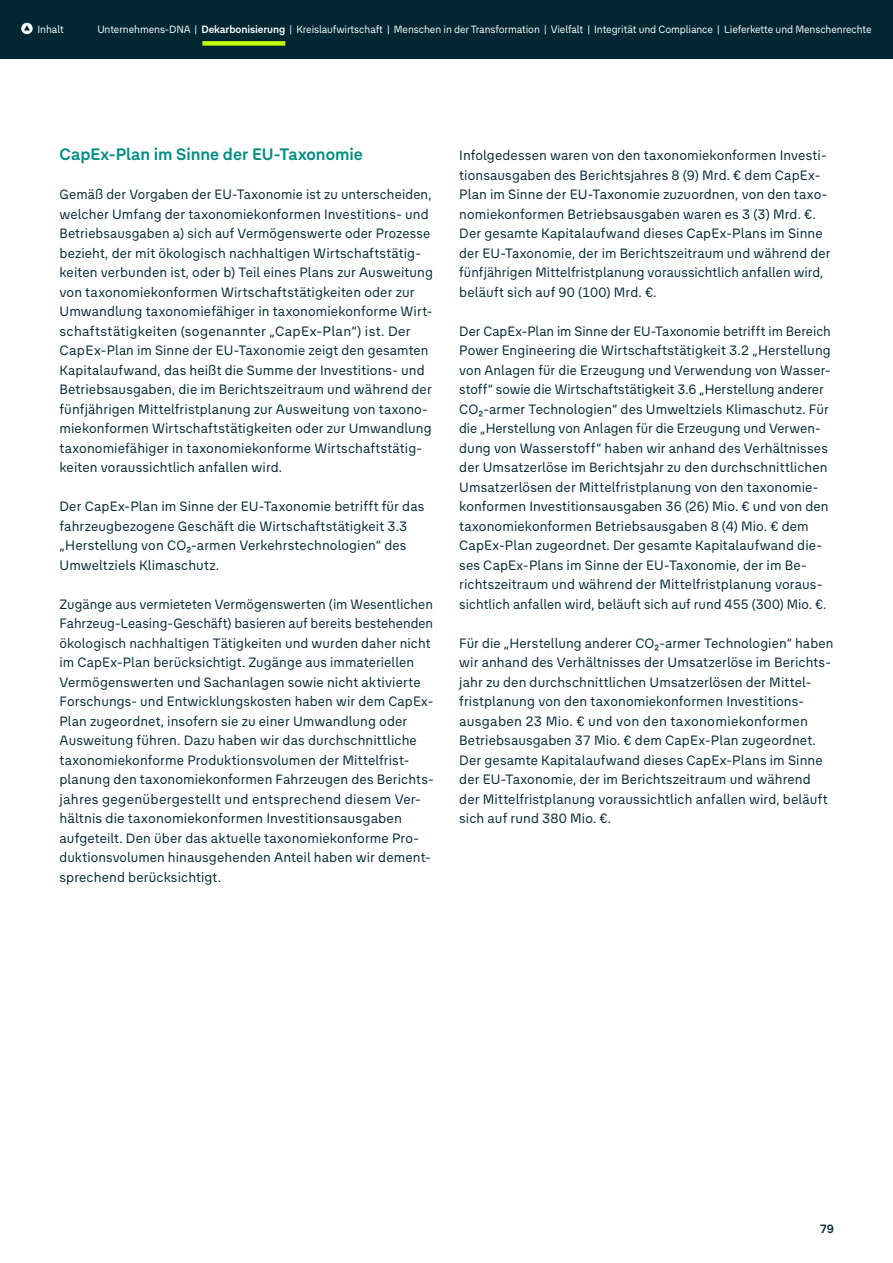
<style>
.page{position:relative;width:893px;height:1263px;background:#fff}
.page>*{position:absolute;margin:0;border:0;box-sizing:border-box;transform-origin:0 0}
.SL_Group_NFB{font:700 16.5px "The Group TEXT Pro";color:#008c82}
.FT_Group_NFB{font:13.5px/19.5px "The Group TEXT Pro";letter-spacing:.01em;color:#002733}
.t1{font:700 12px "The Group TEXT Pro";color:#002733}
.t2{font:10.5px "The Group TEXT Pro";letter-spacing:-.01em;color:#fff}
.s1{font-weight:700}
</style>
<div class="page">
<div style="left:0;top:0;width:893px;height:59px;background:#002733"></div>
<svg style="left:21px;top:23px;width:12px;height:11px"></svg>
<svg style="left:24px;top:25px;width:6px;height:6px"></svg>
<div style="left:202px;top:41px;width:83px;height:5px;background:#c2fe06"></div>
<p class="t2" style="left:38px;top:21px;width:28px">Inhalt</p>
<p class="t2" style="left:97px;top:21px;width:776px">Unternehmens-DNA | <span class="s1">Dekarbonisierung</span> | Kreislaufwirtschaft | Menschen in der Transformation | Vielfalt | Integrität und Compliance | Lieferkette und Menschenrechte</p>
<p class="SL_Group_NFB" style="left:60px;top:142px;width:305px">CapEx-Plan im Sinne der EU-Taxonomie</p>
<p class="FT_Group_NFB" style="left:60px;top:184px;width:375px">Gemäß der Vorgaben der EU-Taxonomie ist zu unterscheiden, welcher Umfang der taxonomiekonformen Investitions- und Betriebsausgaben a) sich auf Vermögenswerte oder Prozesse bezieht, der mit ökologisch nachhaltigen Wirtschaftstätig&shy;keiten verbunden ist, oder b) Teil eines Plans zur Ausweitung von taxonomiekonformen Wirtschaftstätigkeiten oder zur Umwandlung taxonomiefähiger in taxonomiekonforme Wirt&shy;schaftstätigkeiten (sogenannter „CapEx-Plan“) ist. Der CapEx-Plan im Sinne der EU-Taxonomie zeigt den gesamten Kapitalaufwand, das heißt die Summe der Investitions- und Betriebsausgaben, die im Berichtszeitraum und während der fünfjährigen Mittelfristplanung zur Ausweitung von taxono&shy;miekonformen Wirtschaftstätigkeiten oder zur Umwandlung taxonomiefähiger in taxonomiekonforme Wirtschaftstätig&shy;keiten voraussichtlich anfallen wird.</p>
<p class="FT_Group_NFB" style="left:60px;top:496px;width:367px">Der CapEx-Plan im Sinne der EU-Taxonomie betrifft für das fahrzeugbezogene Geschäft die Wirtschaftstätigkeit 3.3 „Herstellung von CO2-armen Verkehrstechnologien“ des Umweltziels Klimaschutz.</p>
<p class="FT_Group_NFB" style="left:60px;top:593px;width:375px">Zugänge aus vermieteten Vermögenswerten (im Wesentlichen Fahrzeug-Leasing-Geschäft) basieren auf bereits bestehenden ökologisch nachhaltigen Tätigkeiten und wurden daher nicht im CapEx-Plan berücksichtigt. Zugänge aus immateriellen Vermögenswerten und Sachanlagen sowie nicht aktivierte Forschungs- und Entwicklungskosten haben wir dem CapEx-Plan zugeordnet, insofern sie zu einer Umwandlung oder Ausweitung führen. Dazu haben wir das durchschnittliche taxonomiekonforme Produktionsvolumen der Mittelfrist&shy;planung den taxonomiekonformen Fahrzeugen des Berichts&shy;jahres gegenübergestellt und entsprechend diesem Ver&shy;hältnis die taxonomiekonformen Investitionsausgaben aufgeteilt. Den über das aktuelle taxonomiekonforme Pro&shy;duktionsvolumen hinausgehenden Anteil haben wir dement&shy;sprechend berücksichtigt.</p>
<p class="FT_Group_NFB" style="left:459px;top:145px;width:373px">Infolgedessen waren von den taxonomiekonformen Investi&shy;tionsausgaben des Berichtsjahres 8 (9) Mrd. € dem CapEx-Plan im Sinne der EU-Taxonomie zuzuordnen, von den taxo&shy;nomiekonformen Betriebsausgaben waren es 3 (3) Mrd. €.<br>Der gesamte Kapitalaufwand dieses CapEx-Plans im Sinne der EU-Taxonomie, der im Berichtszeitraum und während der fünfjährigen Mittelfristplanung voraussichtlich anfallen wird, beläuft sich auf 90 (100) Mrd. €.</p>
<p class="FT_Group_NFB" style="left:459px;top:320px;width:373px">Der CapEx-Plan im Sinne der EU-Taxonomie betrifft im Bereich Power Engineering die Wirtschaftstätigkeit 3.2 „Herstellung von Anlagen für die Erzeugung und Verwendung von Wasser&shy;stoff“ sowie die Wirtschaftstätigkeit 3.6 „Herstellung anderer CO2-armer Technologien“ des Umweltziels Klimaschutz. Für die „Herstellung von Anlagen für die Erzeugung und Verwen&shy;dung von Wasserstoff“ haben wir anhand des Verhältnisses der Umsatzerlöse im Berichtsjahr zu den durchschnittlichen Umsatzerlösen der Mittelfristplanung von den taxonomie&shy;konformen Investitionsausgaben 36 (26) Mio. € und von den taxonomiekonformen Betriebsausgaben 8 (4) Mio. € dem CapEx-Plan zugeordnet. Der gesamte Kapitalaufwand die&shy;ses CapEx-Plans im Sinne der EU-Taxonomie, der im Be&shy;richtszeitraum und während der Mittelfristplanung voraus&shy;sichtlich anfallen wird, beläuft sich auf rund 455 (300) Mio. €.</p>
<p class="FT_Group_NFB" style="left:459px;top:632px;width:376px">Für die „Herstellung anderer CO2-armer Technologien“ haben wir anhand des Verhältnisses der Umsatzerlöse im Berichts&shy;jahr zu den durchschnittlichen Umsatzerlösen der Mittel&shy;fristplanung von den taxonomiekonformen Investitions&shy;ausgaben 23 Mio. € und von den taxonomiekonformen Betriebsausgaben 37 Mio. € dem CapEx-Plan zugeordnet.<br>Der gesamte Kapitalaufwand dieses CapEx-Plans im Sinne der EU-Taxonomie, der im Berichtszeitraum und während der Mittelfristplanung voraussichtlich anfallen wird, beläuft sich auf rund 380 Mio. €.</p>
<p class="t1" style="left:820px;top:1219px;width:16px">79</p>
</div>
